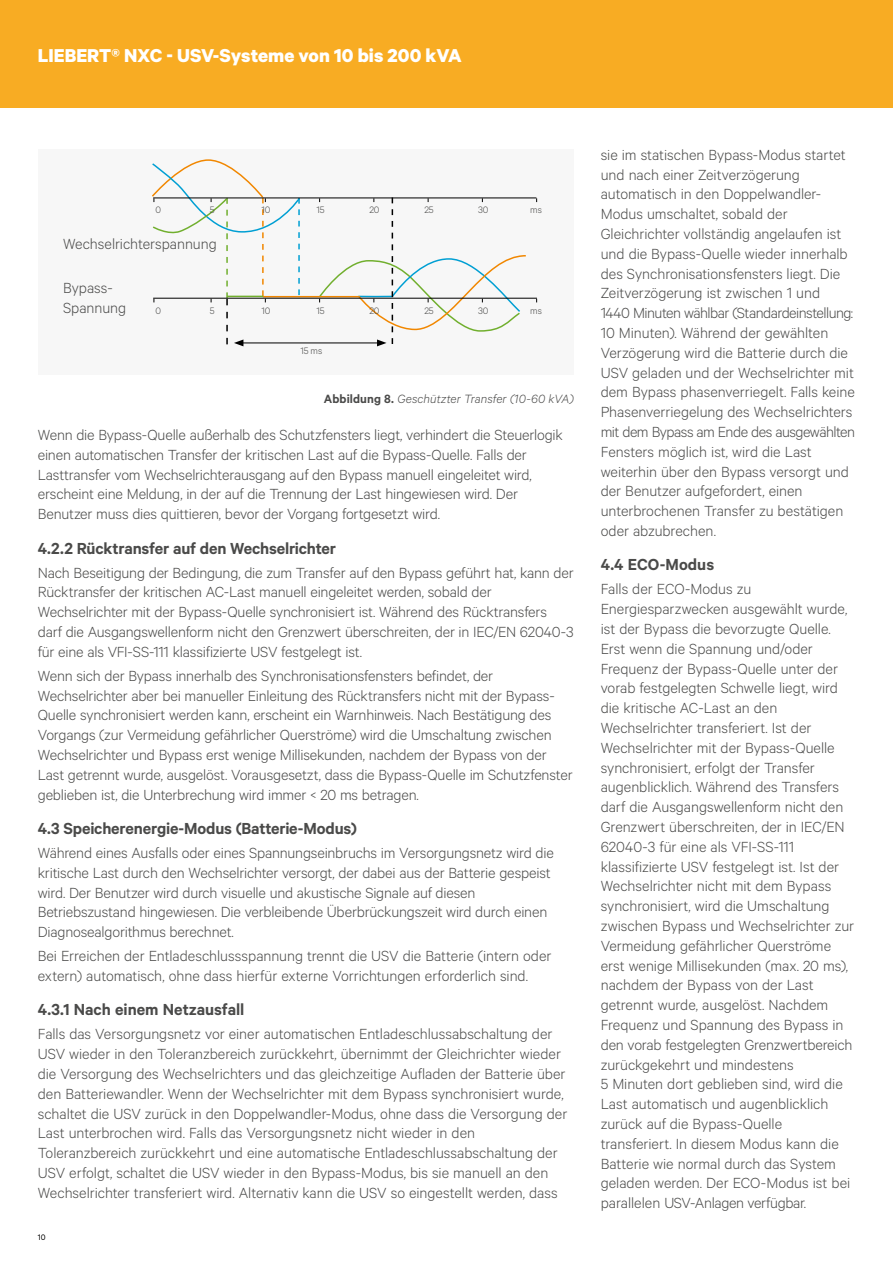
<style>
.page{position:relative;width:893px;height:1263px;background:#fff}
.page>*{position:absolute;margin:0;border:0;box-sizing:border-box;transform-origin:0 0}
.t1{font:700 21px "Calibre";color:#fff}
.t2{font:600 18px "Calibre";letter-spacing:-.01em;color:#4a4a49}
.t3{font:300 16.5px/19.8px "Calibre";letter-spacing:-.005em;color:#4a4a49}
.t4{font:italic 300 13.5px "Calibre";letter-spacing:.005em;color:#4a4a49}
.t5{font:300 10.5px "Calibre";letter-spacing:-.01em;color:#4a4a49}
.t6{font:9px "Calibre";color:#000}
.s1{font-weight:600;font-style:normal}
</style>
<div class="page">
<div style="left:38px;top:149px;width:536px;height:225px;background:#f7f7f7"></div>
<hr style="left:153px;top:198px;width:383px;height:1px;background:#000">
<hr style="left:153px;top:298px;width:384px;height:1px;background:#000">
<svg style="left:152px;top:159px;width:375px;height:187px"></svg>
<div style="left:0;top:0;width:893px;height:108px;background:#f8ac23"></div>
<p class="t1" style="left:38px;top:43px;width:426px">LIEBERT® NXC - USV-Systeme von 10 bis 200 kVA</p>
<p class="t5" style="left:155px;top:204px;width:7px">0</p>
<p class="t5" style="left:210px;top:204px;width:6px">5</p>
<p class="t5" style="left:262px;top:204px;width:10px">10</p>
<p class="t5" style="left:316px;top:204px;width:10px">15</p>
<p class="t5" style="left:369px;top:204px;width:12px">20</p>
<p class="t5" style="left:424px;top:204px;width:11px">25</p>
<p class="t5" style="left:478px;top:204px;width:12px">30</p>
<p class="t5" style="left:530px;top:204px;width:13px">ms</p>
<p class="t3" style="left:63px;top:233px;width:155px">Wechselrichterspannung</p>
<p class="t3" style="left:63px;top:277px;width:65px">Bypass-<br>Spannung</p>
<p class="t5" style="left:155px;top:304px;width:7px">0</p>
<p class="t5" style="left:210px;top:304px;width:6px">5</p>
<p class="t5" style="left:262px;top:304px;width:10px">10</p>
<p class="t5" style="left:316px;top:304px;width:10px">15</p>
<p class="t5" style="left:369px;top:304px;width:12px">20</p>
<p class="t5" style="left:424px;top:304px;width:11px">25</p>
<p class="t5" style="left:478px;top:304px;width:12px">30</p>
<p class="t5" style="left:530px;top:304px;width:13px">ms</p>
<p class="t5" style="left:300px;top:345px;width:23px">15 ms</p>
<p class="t4" style="left:324px;top:391px;width:251px"><span class="s1">Abbildung 8.</span> Geschützter Transfer (10-60 kVA)</p>
<p class="t3" style="left:38px;top:424px;width:526px">Wenn die Bypass-Quelle außerhalb des Schutzfensters liegt, verhindert die Steuerlogik einen automatischen Transfer der kritischen Last auf die Bypass-Quelle. Falls der Lasttransfer vom Wechselrichterausgang auf den Bypass manuell eingeleitet wird, erscheint eine Meldung, in der auf die Trennung der Last hingewiesen wird. Der Benutzer muss dies quittieren, bevor der Vorgang fortgesetzt wird.</p>
<p class="t2" style="left:38px;top:537px;width:300px">4.2.2 Rücktransfer auf den Wechselrichter</p>
<p class="t3" style="left:38px;top:562px;width:537px">Nach Beseitigung der Bedingung, die zum Transfer auf den Bypass geführt hat, kann der Rücktransfer der kritischen AC-Last manuell eingeleitet werden, sobald der Wechselrichter mit der Bypass-Quelle synchronisiert ist. Während des Rücktransfers darf die Ausgangswellenform nicht den Grenzwert überschreiten, der in IEC/EN 62040-3 für eine als VFI-SS-111 klassifizierte USV festgelegt ist.</p>
<p class="t3" style="left:38px;top:665px;width:536px">Wenn sich der Bypass innerhalb des Synchronisationsfensters befindet, der Wechselrichter aber bei manueller Einleitung des Rücktransfers nicht mit der Bypass-Quelle synchronisiert werden kann, erscheint ein Warnhinweis. Nach Bestätigung des Vorgangs (zur Vermeidung gefährlicher Querströme) wird die Umschaltung zwischen Wechselrichter und Bypass erst wenige Millisekunden, nachdem der Bypass von der Last getrennt wurde, ausgelöst. Vorausgesetzt, dass die Bypass-Quelle im Schutzfenster geblieben ist, die Unterbrechung wird immer &lt; 20 ms betragen.</p>
<p class="t2" style="left:38px;top:817px;width:321px">4.3 Speicherenergie-Modus (Batterie-Modus)</p>
<p class="t3" style="left:38px;top:842px;width:517px">Während eines Ausfalls oder eines Spannungseinbruchs im Versorgungsnetz wird die kritische Last durch den Wechselrichter versorgt, der dabei aus der Batterie gespeist wird. Der Benutzer wird durch visuelle und akustische Signale auf diesen Betriebszustand hingewiesen. Die verbleibende Überbrückungszeit wird durch einen Diagnosealgorithmus berechnet.</p>
<p class="t3" style="left:38px;top:945px;width:515px">Bei Erreichen der Entladeschlussspannung trennt die USV die Batterie (intern oder extern) automatisch, ohne dass hierfür externe Vorrichtungen erforderlich sind.</p>
<p class="t2" style="left:38px;top:999px;width:208px">4.3.1 Nach einem Netzausfall</p>
<p class="t3" style="left:38px;top:1023px;width:531px">Falls das Versorgungsnetz vor einer automatischen Entladeschlussabschaltung der USV wieder in den Toleranzbereich zurückkehrt, übernimmt der Gleichrichter wieder die Versorgung des Wechselrichters und das gleichzeitige Aufladen der Batterie über den Batteriewandler. Wenn der Wechselrichter mit dem Bypass synchronisiert wurde, schaltet die USV zurück in den Doppelwandler-Modus, ohne dass die Versorgung der Last unterbrochen wird. Falls das Versorgungsnetz nicht wieder in den Toleranzbereich zurückkehrt und eine automatische Entladeschlussabschaltung der USV erfolgt, schaltet die USV wieder in den Bypass-Modus, bis sie manuell an den Wechselrichter transferiert wird. Alternativ kann die USV so eingestellt werden, dass</p>
<p class="t6" style="left:38px;top:1232px;width:9px">10</p>
<p class="t3" style="left:601px;top:144px;width:256px">sie im statischen Bypass-Modus startet und nach einer Zeitverzögerung automatisch in den Doppelwandler-Modus umschaltet, sobald der Gleichrichter vollständig angelaufen ist und die Bypass-Quelle wieder innerhalb des Synchronisationsfensters liegt. Die Zeitverzögerung ist zwischen 1 und<br>1440 Minuten wählbar (Standardeinstellung:<br>10 Minuten). Während der gewählten Verzögerung wird die Batterie durch die USV geladen und der Wechselrichter mit dem Bypass phasenverriegelt. Falls keine Phasenverriegelung des Wechselrichters mit dem Bypass am Ende des ausgewählten Fensters möglich ist, wird die Last weiterhin über den Bypass versorgt und der Benutzer aufgefordert, einen unterbrochenen Transfer zu bestätigen oder abzubrechen.</p>
<p class="t2" style="left:601px;top:554px;width:115px">4.4 ECO-Modus</p>
<p class="t3" style="left:601px;top:579px;width:255px">Falls der ECO-Modus zu Energiesparzwecken ausgewählt wurde, ist der Bypass die bevorzugte Quelle.<br>Erst wenn die Spannung und/oder Frequenz der Bypass-Quelle unter der vorab festgelegten Schwelle liegt, wird die kritische AC-Last an den Wechselrichter transferiert. Ist der Wechselrichter mit der Bypass-Quelle synchronisiert, erfolgt der Transfer augenblicklich. Während des Transfers darf die Ausgangswellenform nicht den Grenzwert überschreiten, der in IEC/EN 62040-3 für eine als VFI-SS-111 klassifizierte USV festgelegt ist. Ist der Wechselrichter nicht mit dem Bypass synchronisiert, wird die Umschaltung zwischen Bypass und Wechselrichter zur Vermeidung gefährlicher Querströme erst wenige Millisekunden (max. 20 ms), nachdem der Bypass von der Last getrennt wurde, ausgelöst. Nachdem Frequenz und Spannung des Bypass in den vorab festgelegten Grenzwertbereich zurückgekehrt und mindestens<br>5 Minuten dort geblieben sind, wird die Last automatisch und augenblicklich zurück auf die Bypass-Quelle transferiert. In diesem Modus kann die Batterie wie normal durch das System geladen werden. Der ECO-Modus ist bei parallelen USV-Anlagen verfügbar.</p>
</div>
